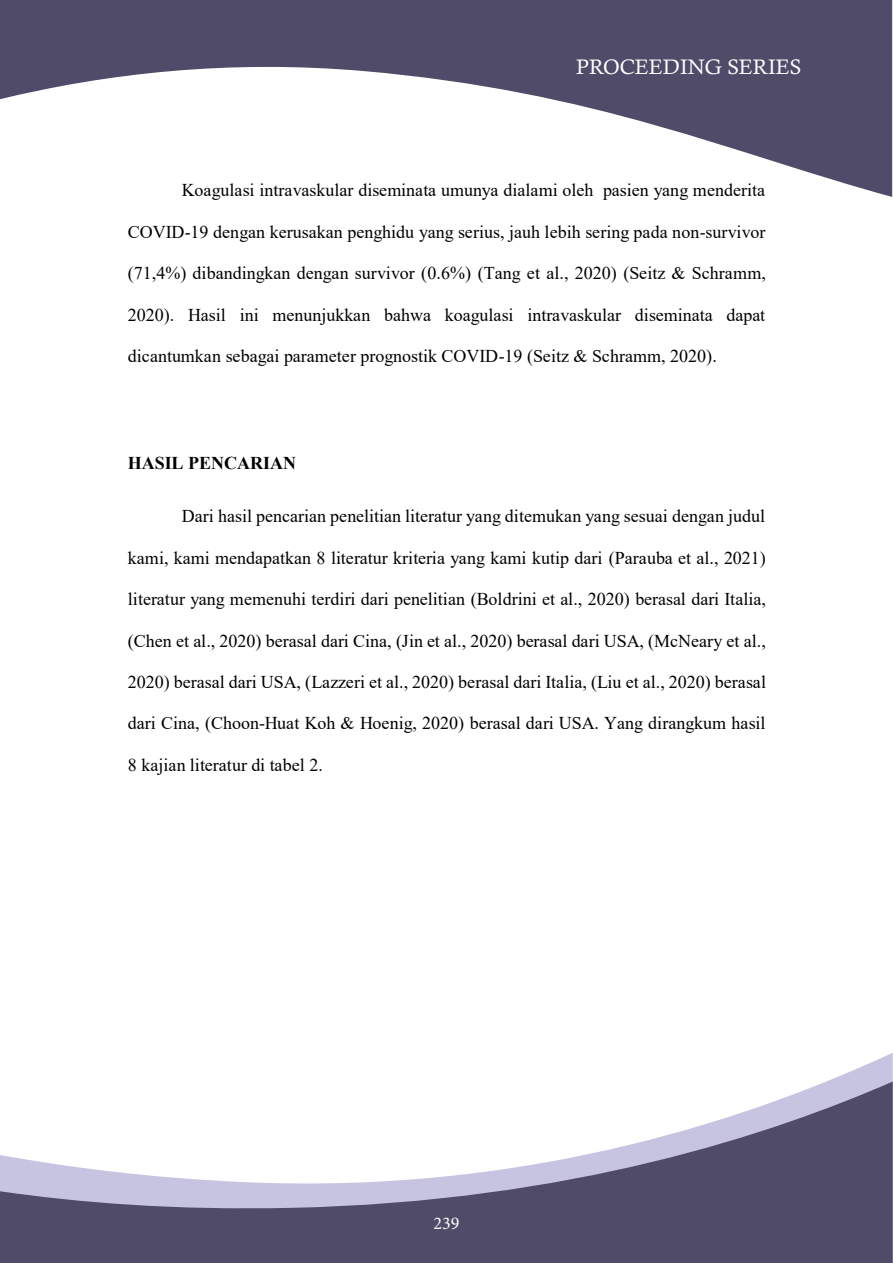
<style>
.page{position:relative;width:893px;height:1263px;background:#fff}
.page>*{position:absolute;margin:0;border:0;box-sizing:border-box;transform-origin:0 0}
.t1{font:21px "Calisto";color:#fff}
.t2{font:18px "Times New Roman";color:#000}
.t3{font:700 18px "Times New Roman";letter-spacing:-.005em;color:#000}
.t4{font:18px "Minion Pro";color:#fff}
</style>
<div class="page">
<svg style="left:828px;top:1053px;width:65px;height:28px"></svg>
<svg style="left:0;top:1081px;width:893px;height:182px"></svg>
<svg style="left:0;top:0;width:892px;height:197px;fill:#4f4b69"></svg>
<p class="t1" style="left:576px;top:55px;width:227px">PROCEEDING SERIES</p>
<p class="t2" style="left:182px;top:178px;width:585px">Koagulasi intravaskular diseminata umunya dialami oleh pasien yang menderita</p>
<p class="t2" style="left:128px;top:219px;width:639px">COVID-19 dengan kerusakan penghidu yang serius, jauh lebih sering pada non-survivor</p>
<p class="t2" style="left:128px;top:260px;width:640px">(71,4%) dibandingkan dengan survivor (0.6%) (Tang et al., 2020) (Seitz &amp; Schramm,</p>
<p class="t2" style="left:128px;top:302px;width:639px">2020). Hasil ini menunjukkan bahwa koagulasi intravaskular diseminata dapat</p>
<p class="t2" style="left:128px;top:343px;width:591px">dicantumkan sebagai parameter prognostik COVID-19 (Seitz &amp; Schramm, 2020).</p>
<p class="t3" style="left:128px;top:450px;width:170px">HASIL PENCARIAN</p>
<p class="t2" style="left:182px;top:504px;width:585px">Dari hasil pencarian penelitian literatur yang ditemukan yang sesuai dengan judul</p>
<p class="t2" style="left:128px;top:545px;width:639px">kami, kami mendapatkan 8 literatur kriteria yang kami kutip dari (Parauba et al., 2021)</p>
<p class="t2" style="left:128px;top:586px;width:639px">literatur yang memenuhi terdiri dari penelitian (Boldrini et al., 2020) berasal dari Italia,</p>
<p class="t2" style="left:128px;top:628px;width:640px">(Chen et al., 2020) berasal dari Cina, (Jin et al., 2020) berasal dari USA, (McNeary et al.,</p>
<p class="t2" style="left:128px;top:669px;width:640px">2020) berasal dari USA, (Lazzeri et al., 2020) berasal dari Italia, (Liu et al., 2020) berasal</p>
<p class="t2" style="left:128px;top:711px;width:639px">dari Cina, (Choon-Huat Koh &amp; Hoenig, 2020) berasal dari USA. Yang dirangkum hasil</p>
<p class="t2" style="left:128px;top:752px;width:197px">8 kajian literatur di tabel 2.</p>
<p class="t4" style="left:433px;top:1211px;width:27px">239</p>
</div>
